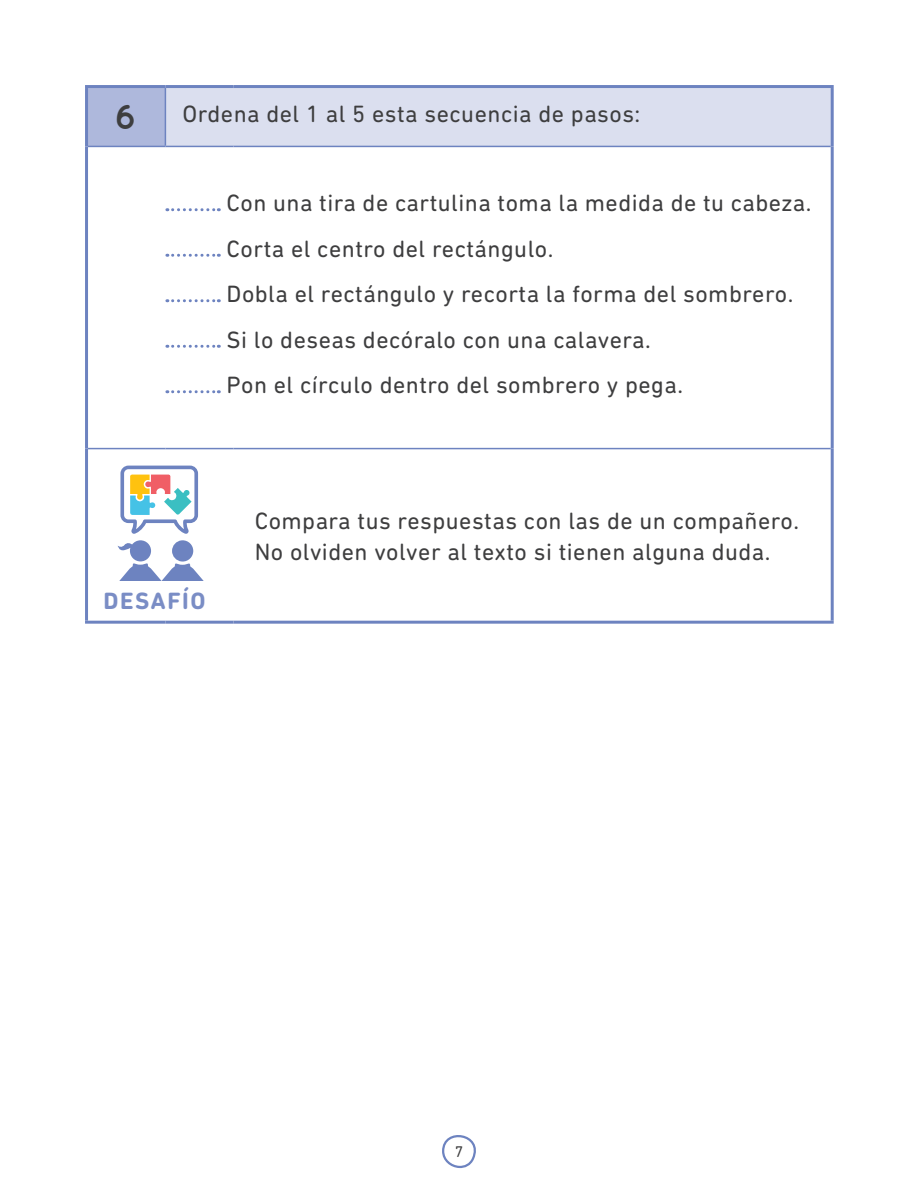
<style>
.page{position:relative;width:918px;height:1188px;background:#fff}
.page>*{position:absolute;margin:0;border:0;box-sizing:border-box;transform-origin:0 0}
.t1{font:700 34.5px "Quicksand";color:#3e3e3f}
.t2{font:24px/45.5px "DIN Next Rounded LT Pro";letter-spacing:.02em;color:#3e3e3f}
.t3{font:700 24px "DIN Next Rounded LT Pro";letter-spacing:.06em;color:#7a8dc5}
.t4{font:15.75px "DIN Next Rounded LT Pro";color:#3e3e3f}
</style>
<div class="page">
<svg style="left:442px;top:1135px;width:34px;height:34px"></svg>
<div style="left:87px;top:87px;width:78px;height:59px;background:#aeb8dc"></div>
<div style="left:165px;top:87px;width:667px;height:59px;background:#dbdfef"></div>
<hr style="left:165px;top:88px;width:1px;height:58px;background:#6d83c0">
<hr style="left:88px;top:146px;width:77px;height:1px;background:#6d83c0">
<hr style="left:165px;top:146px;width:68px;height:1px;background:#6d83c0">
<hr style="left:233px;top:146px;width:598px;height:1px;background:#6d83c0">
<hr style="left:88px;top:448px;width:77px;height:1px;background:#6d83c0">
<hr style="left:165px;top:448px;width:68px;height:1px;background:#6d83c0">
<hr style="left:233px;top:448px;width:598px;height:1px;background:#6d83c0">
<hr style="left:85px;top:85px;width:80px;height:3px;background:#6d83c0">
<hr style="left:85px;top:88px;width:3px;height:58px;background:#6d83c0">
<hr style="left:165px;top:85px;width:68px;height:3px;background:#6d83c0">
<hr style="left:233px;top:85px;width:601px;height:3px;background:#6d83c0">
<hr style="left:85px;top:146px;width:3px;height:303px;background:#6d83c0">
<hr style="left:85px;top:449px;width:3px;height:172px;background:#6d83c0">
<hr style="left:85px;top:621px;width:80px;height:3px;background:#6d83c0">
<hr style="left:165px;top:621px;width:68px;height:3px;background:#6d83c0">
<hr style="left:233px;top:621px;width:601px;height:3px;background:#6d83c0">
<hr style="left:831px;top:88px;width:3px;height:58px;background:#6d83c0">
<hr style="left:831px;top:146px;width:3px;height:303px;background:#6d83c0">
<hr style="left:831px;top:449px;width:3px;height:172px;background:#6d83c0">
<svg style="left:167px;top:208px;width:52px;height:3px"></svg>
<svg style="left:167px;top:254px;width:52px;height:3px"></svg>
<svg style="left:167px;top:299px;width:52px;height:3px"></svg>
<svg style="left:167px;top:345px;width:52px;height:3px"></svg>
<svg style="left:167px;top:390px;width:52px;height:3px"></svg>
<svg style="left:117px;top:540px;width:87px;height:41px"></svg>
<svg style="left:120px;top:466px;width:78px;height:68px"></svg>
<h1 class="t1" style="left:115px;top:97px;width:24px">6</h1>
<p class="t2" style="left:182px;top:90px;width:460px">Ordena del 1 al 5 esta secuencia de pasos:</p>
<p class="t2" style="left:227px;top:180px;width:587px">Con una tira de cartulina toma la medida de tu cabeza.<br>Corta el centro del rectángulo.<br>Dobla el rectángulo y recorta la forma del sombrero.<br>Si lo deseas decóralo con una calavera.<br>Pon el círculo dentro del sombrero y pega.</p>
<p class="t3" style="left:104px;top:587px;width:103px">DESAFÍO</p>
<p class="t2" style="left:255px;top:504px;width:546px;line-height:31.5px">Compara tus respuestas con las de un compañero.<br>No olviden volver al texto si tienen alguna duda.</p>
<p class="t4" style="left:455px;top:1143px;width:10px">7</p>
</div>
